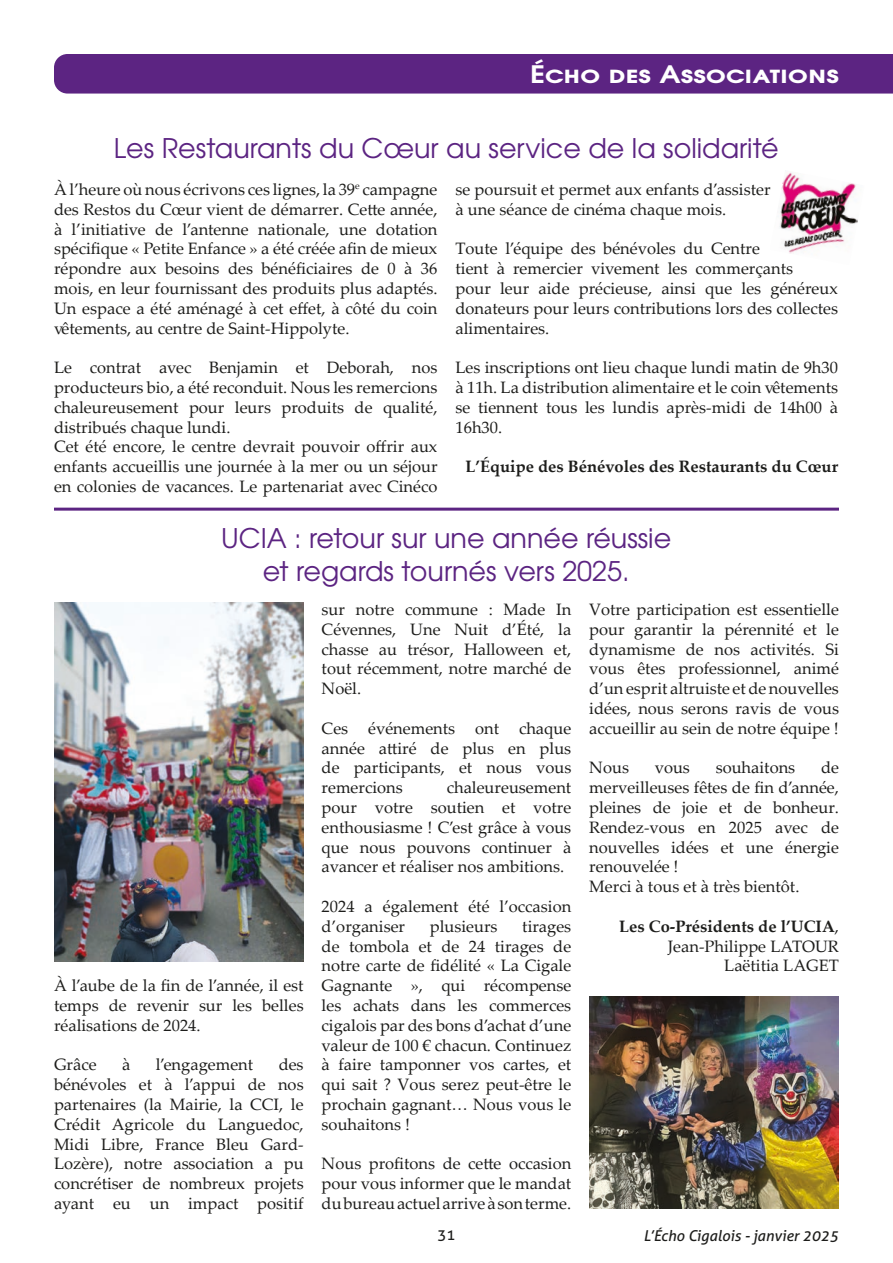
<style>
.page{position:relative;width:893px;height:1263px;background:#fff}
.page>*{position:absolute;margin:0;border:0;box-sizing:border-box;transform-origin:0 0}
.t1{font:27px/32.4px "Te X Gyre Adventor";color:#5c2482;text-align:center}
.t2{font:700 24px "Te X Gyre Adventor";color:#fff;scale:1.2 1}
.t3{font:16.5px/19.8px "Palatino Linotype";color:#1d1d1b;text-align:justify}
.t4{font:700 16.5px "Palatino Linotype";color:#1d1d1b}
.t5{font:italic 15px "Aller";color:#1d1d1b}
.t6{font:15px "Aller";color:#1d1d1b}
.s1{font-weight:700}
</style>
<div class="page">
<div style="left:54px;top:54px;width:839px;height:40px;background:#5c2482"></div>
<img style="left:779px;top:172px;width:79px;height:82px">
<img style="left:54px;top:603px;width:250px;height:359px">
<img style="left:589px;top:996px;width:250px;height:213px">
<hr style="left:54px;top:508px;width:785px;height:3px;background:#5c2482">
<h2 class="t2" style="left:530px;top:53px;width:259px">Écho des Associations</h2>
<h1 class="t1" style="left:114px;top:130px;width:666px">Les Restaurants du Cœur au service de la solidarité</h1>
<p class="t3" style="left:54px;top:179px;width:385px">À l’heure où nous écrivons ces lignes, la 39<sup>e</sup> campagne des Restos du Cœur vient de démarrer. Cette année, à l’initiative de l’antenne nationale, une dotation spécifique « Petite Enfance » a été créée afin de mieux répondre aux besoins des bénéficiaires de 0 à 36 mois, en leur fournissant des produits plus adaptés.<br>Un espace a été aménagé à cet effet, à côté du coin vêtements, au centre de Saint-Hippolyte.</p>
<p class="t3" style="left:54px;top:357px;width:385px;text-align:left">Le contrat avec Benjamin et Deborah, nos producteurs bio, a été reconduit. Nous les remercions chaleureusement pour leurs produits de qualité, distribués chaque lundi.<br>Cet été encore, le centre devrait pouvoir offrir aux enfants accueillis une journée à la mer ou un séjour en colonies de vacances. Le partenariat avec Cinéco</p>
<p class="t3" style="left:455px;top:179px;width:316px">se poursuit et permet aux enfants d’assister à une séance de cinéma chaque mois.</p>
<p class="t3" style="left:455px;top:238px;width:384px;text-align:left">Toute l’équipe des bénévoles du Centre<br>tient à remercier vivement les commerçants<br>pour leur aide précieuse, ainsi que les généreux donateurs pour leurs contributions lors des collectes alimentaires.</p>
<p class="t3" style="left:455px;top:357px;width:384px">Les inscriptions ont lieu chaque lundi matin de 9h30 à 11h. La distribution alimentaire et le coin vêtements se tiennent tous les lundis après-midi de 14h00 à 16h30.</p>
<p class="t4" style="left:465px;top:455px;width:374px">L’Équipe des Bénévoles des Restaurants du Cœur</p>
<h1 class="t1" style="left:221px;top:520px;width:452px">UCIA : retour sur une année réussie et regards tournés vers 2025.</h1>
<p class="t3" style="left:54px;top:975px;width:251px">À l’aube de la fin de l’année, il est temps de revenir sur les belles réalisations de 2024.</p>
<p class="t3" style="left:54px;top:1054px;width:44px">Grâce</p>
<p class="t3" style="left:122px;top:1054px;width:10px">à</p>
<p class="t3" style="left:156px;top:1054px;width:99px">l’engagement</p>
<p class="t3" style="left:54px;top:1054px;width:251px;text-indent:225px">des bénévoles et à l’appui de nos partenaires (la Mairie, la CCI, le Crédit Agricole du Languedoc, Midi Libre, France Bleu Gard-Lozère), notre association a pu concrétiser de nombreux projets ayant eu un impact positif</p>
<p class="t3" style="left:322px;top:599px;width:251px">sur notre commune : Made In Cévennes, Une Nuit d’Été, la chasse au trésor, Halloween et, tout récemment, notre marché de Noël.</p>
<p class="t3" style="left:322px;top:717px;width:251px">Ces événements ont chaque année attiré de plus en plus de participants, et nous vous remercions</p>
<p class="t3" style="left:322px;top:777px;width:251px;text-indent:125px">chaleureusement pour votre soutien et votre enthousiasme ! C’est grâce à vous que nous pouvons continuer à avancer et réaliser nos ambitions.</p>
<p class="t3" style="left:322px;top:896px;width:251px">2024 a également été l’occasion d’organiser</p>
<p class="t3" style="left:430px;top:915px;width:69px">plusieurs</p>
<p class="t3" style="left:322px;top:915px;width:251px;text-indent:201px">tirages de tombola et de 24 tirages de notre carte de fidélité « La Cigale Gagnante », qui récompense les achats dans les commerces cigalois par des bons d’achat d’une valeur de 100 € chacun. Continuez à faire tamponner vos cartes, et qui sait ? Vous serez peut-être le prochain gagnant… Nous vous le souhaitons !</p>
<p class="t3" style="left:322px;top:1153px;width:251px">Nous profitons de cette occasion pour vous informer que le mandat du bureau actuel arrive à son terme.</p>
<p class="t3" style="left:589px;top:599px;width:251px">Votre participation est essentielle pour garantir la pérennité et le dynamisme de nos activités. Si vous êtes professionnel, animé d’un esprit altruiste et de nouvelles idées, nous serons ravis de vous accueillir au sein de notre équipe !</p>
<p class="t3" style="left:589px;top:757px;width:41px">Nous</p>
<p class="t3" style="left:655px;top:757px;width:37px">vous</p>
<p class="t3" style="left:716px;top:757px;width:81px">souhaitons</p>
<p class="t3" style="left:589px;top:757px;width:251px;text-align:left;text-indent:232px">de merveilleuses fêtes de fin d’année, pleines de joie et de bonheur.<br>Rendez-vous en 2025 avec de nouvelles idées et une énergie renouvelée !<br>Merci à tous et à très bientôt.</p>
<p class="t3" style="left:619px;top:915px;width:221px;text-align:right"><span class="s1">Les Co-Présidents de l’UCIA</span>,<br>Jean-Philippe LATOUR<br>Laëtitia LAGET</p>
<p class="t6" style="left:437px;top:1225px;width:19px">31</p>
<p class="t5" style="left:644px;top:1226px;width:196px">L’Écho Cigalois - janvier 2025</p>
</div>
